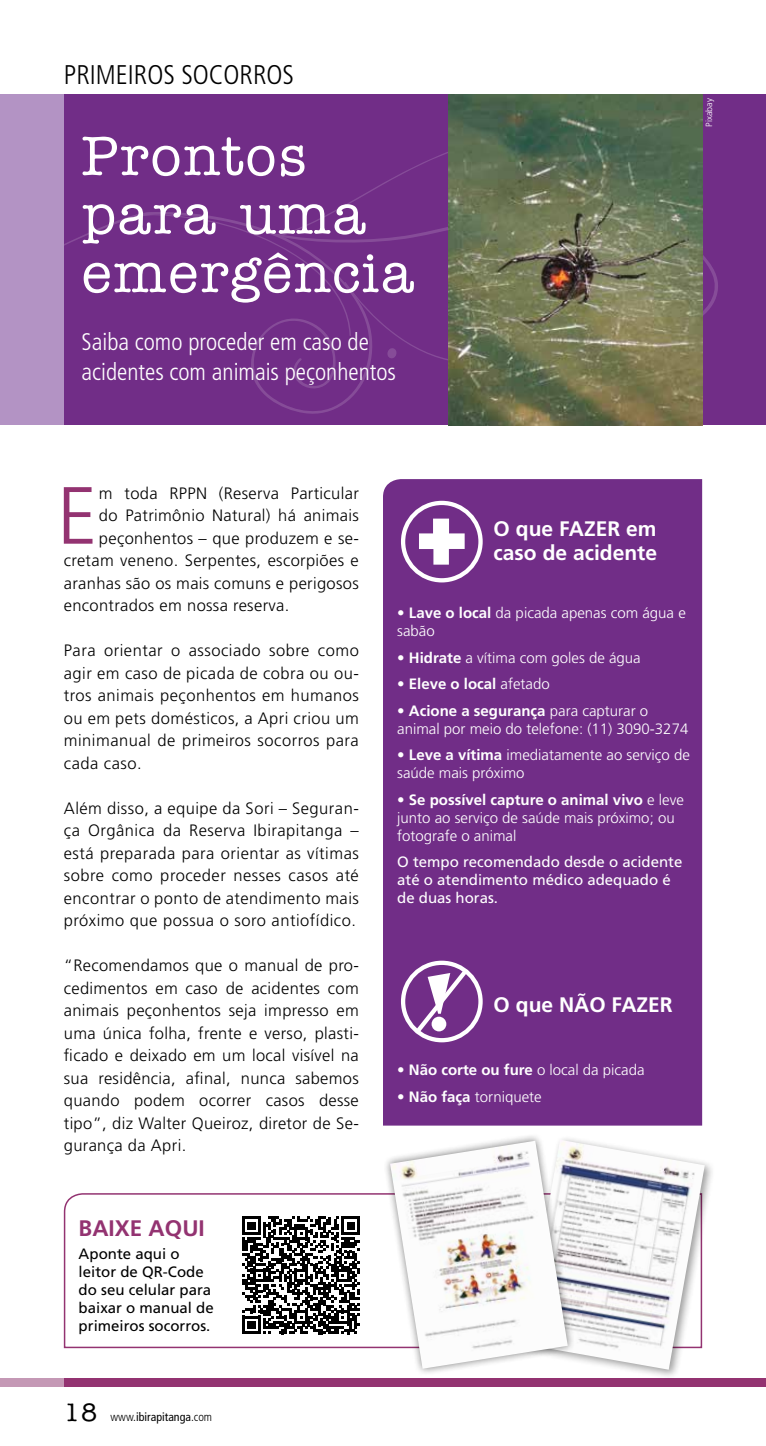
<style>
.page{position:relative;width:766px;height:1446px;background:#fff}
.page>*{position:absolute;margin:0;border:0;box-sizing:border-box;transform-origin:0 0}
.t1{font:300 81px "Frutiger LT Std";color:#933371}
.t2{font:500 55.5px/58.5px "American Typewriter Std";letter-spacing:.03em;color:#fff}
.t3{font:300 condensed 27px "Frutiger LT Std";color:#000}
.t4{font:300 condensed 24px/30px "Frutiger LT Std";color:#fff}
.t5{font:700 22.5px "Frutiger LT Std";color:#933371}
.t6{font:700 21px/24.6px "Frutiger LT Std";color:#fff}
.t7{font:300 16.5px/22.5px "Frutiger LT Std";letter-spacing:.02em;color:#000;text-align:justify}
.t8{font:300 15px/18px "Frutiger LT Std";color:#fff}
.t9{font:15px/18px "Frutiger LT Std";color:#000}
.t10{font:15px/18px "Frutiger LT Std";color:#fff}
.t11{font:700 15px "Frutiger LT Std";color:#fff}
.t12{font:condensed 12px "Frutiger LT Std";color:#000}
.t13{font:300 9px "Frutiger LT Std";color:#fff}
.s1{font-family:"American Typewriter Std";font-weight:500;font-stretch:normal;font-size:25.5px}
.s2{font-weight:300}
.s3{font-weight:700}
</style>
<div class="page">
<svg style="left:63px;top:1193px;width:319px;height:156px"></svg>
<div style="left:383px;top:479px;width:319px;height:646px;background:#712d87"></div>
<div style="left:64px;top:95px;width:701px;height:330px;background:#712d87"></div>
<svg style="left:64px;top:218px;width:287px;height:196px"></svg>
<svg style="left:702px;top:207px;width:16px;height:128px"></svg>
<svg style="left:124px;top:152px;width:324px;height:246px"></svg>
<div style="left:64px;top:1378px;width:701px;height:9px;background:#933371"></div>
<div style="left:0;top:95px;width:64px;height:330px;background:#b393c4"></div>
<div style="left:0;top:1378px;width:64px;height:9px;background:#c498b5"></div>
<img style="left:448px;top:95px;width:254px;height:330px">
<div style="left:232px;top:1206px;width:138px;height:138px;background:#fff"></div>
<svg style="left:242px;top:1216px;width:118px;height:118px"></svg>
<div style="left:401px;top:960px;width:81px;height:82px;border:4px solid #fff;border-radius:50%"></div>
<svg style="left:411px;top:965px;width:60px;height:72px"></svg>
<div style="left:401px;top:501px;width:81px;height:81px;border:4px solid #fff;border-radius:50%"></div>
<svg style="left:419px;top:518px;width:45px;height:47px"></svg>
<div style="left:519px;top:1135px;width:196px;height:245px;background:#000;opacity:.4"></div>
<img style="left:575px;top:1140px;width:129px;height:229px">
<div style="left:382px;top:1133px;width:193px;height:243px;background:#000;opacity:.5"></div>
<img style="left:390px;top:1140px;width:177px;height:228px">
<hr style="left:765px;top:95px;width:1px;height:330px;background:#00a69e">
<h3 class="t3" style="left:64px;top:59px;width:232px">PRIMEIROS SOCORROS</h3>
<h2 class="t2" style="left:81px;top:128px;width:334px">Prontos para uma emergência</h2>
<h3 class="t4" style="left:81px;top:327px;width:316px">Saiba como proceder em caso de acidentes com animais peçonhentos</h3>
<p class="t13" style="left:703px;top:127px;width:30px;rotate:-90deg">Pixabay</p>
<h1 class="t1" style="left:57px;top:470px;width:42px">E</h1>
<p class="t7" style="left:99px;top:482px;width:261px">m toda RPPN (Reserva Particular</p>
<p class="t7" style="left:99px;top:504px;width:261px">do Patrimônio Natural) há animais</p>
<p class="t7" style="left:99px;top:527px;width:261px">peçonhentos – que produzem e se-</p>
<p class="t7" style="left:64px;top:549px;width:296px">cretam veneno. Serpentes, escorpiões e</p>
<p class="t7" style="left:64px;top:572px;width:296px">aranhas são os mais comuns e perigosos</p>
<p class="t7" style="left:64px;top:594px;width:227px">encontrados em nossa reserva.</p>
<p class="t7" style="left:64px;top:639px;width:296px">Para orientar o associado sobre como agir em caso de picada de cobra ou ou&shy;tros animais peçonhentos em humanos ou em pets domésticos, a Apri criou um minimanual de primeiros socorros para cada caso.</p>
<p class="t7" style="left:64px;top:797px;width:296px">Além disso, a equipe da Sori – Seguran&shy;ça Orgânica da Reserva Ibirapitanga – está preparada para orientar as vítimas sobre como proceder nesses casos até encontrar o ponto de atendimento mais próximo que possua o soro antiofídico.</p>
<p class="t7" style="left:64px;top:954px;width:296px">“Recomendamos que o manual de pro&shy;cedimentos em caso de acidentes com animais peçonhentos seja impresso em uma única folha, frente e verso, plasti&shy;ficado e deixado em um local visível na sua residência, afinal, nunca sabemos quando podem ocorrer casos desse tipo”, diz Walter Queiroz, diretor de Se&shy;gurança da Apri.</p>
<h3 class="t5" style="left:79px;top:1215px;width:128px">BAIXE AQUI</h3>
<p class="t9" style="left:79px;top:1245px;width:137px">Aponte aqui o leitor de QR-Code do seu celular para baixar o manual de primeiros socorros.</p>
<p class="t12" style="left:64px;top:1410px;width:150px"><span class="s1">18</span> <span class="s2">www.</span>ibirapitanga<span class="s2">.com</span></p>
<p class="t6" style="left:493px;top:516px;width:165px">O que FAZER em caso de acidente</p>
<p class="t8" style="left:397px;top:604px;width:290px">• <span class="s3">Lave o local</span> da picada apenas com água e sabão</p>
<p class="t8" style="left:397px;top:649px;width:245px">• <span class="s3">Hidrate</span> a vítima com goles de água</p>
<p class="t11" style="left:397px;top:675px;width:154px"><span class="s2">•</span> Eleve o local <span class="s2">afetado</span></p>
<p class="t8" style="left:397px;top:702px;width:292px">• <span class="s3">Acione a segurança</span> para capturar o animal por meio do telefone: (11) 3090-3274</p>
<p class="t8" style="left:397px;top:746px;width:294px">• <span class="s3">Leve a vítima</span> imediatamente ao serviço de saúde mais próximo</p>
<p class="t8" style="left:397px;top:791px;width:288px">• <span class="s3">Se possível capture o animal vivo</span> e leve junto ao serviço de saúde mais próximo; ou fotografe o animal</p>
<p class="t10" style="left:397px;top:853px;width:287px">O tempo recomendado desde o acidente até o atendimento médico adequado é de duas horas.</p>
<p class="t6" style="left:493px;top:992px;width:181px">O que NÃO FAZER</p>
<p class="t8" style="left:397px;top:1061px;width:249px">• <span class="s3">Não corte ou fure</span> o local da picada</p>
<p class="t8" style="left:397px;top:1088px;width:146px">• <span class="s3">Não faça</span> torniquete</p>
</div>
